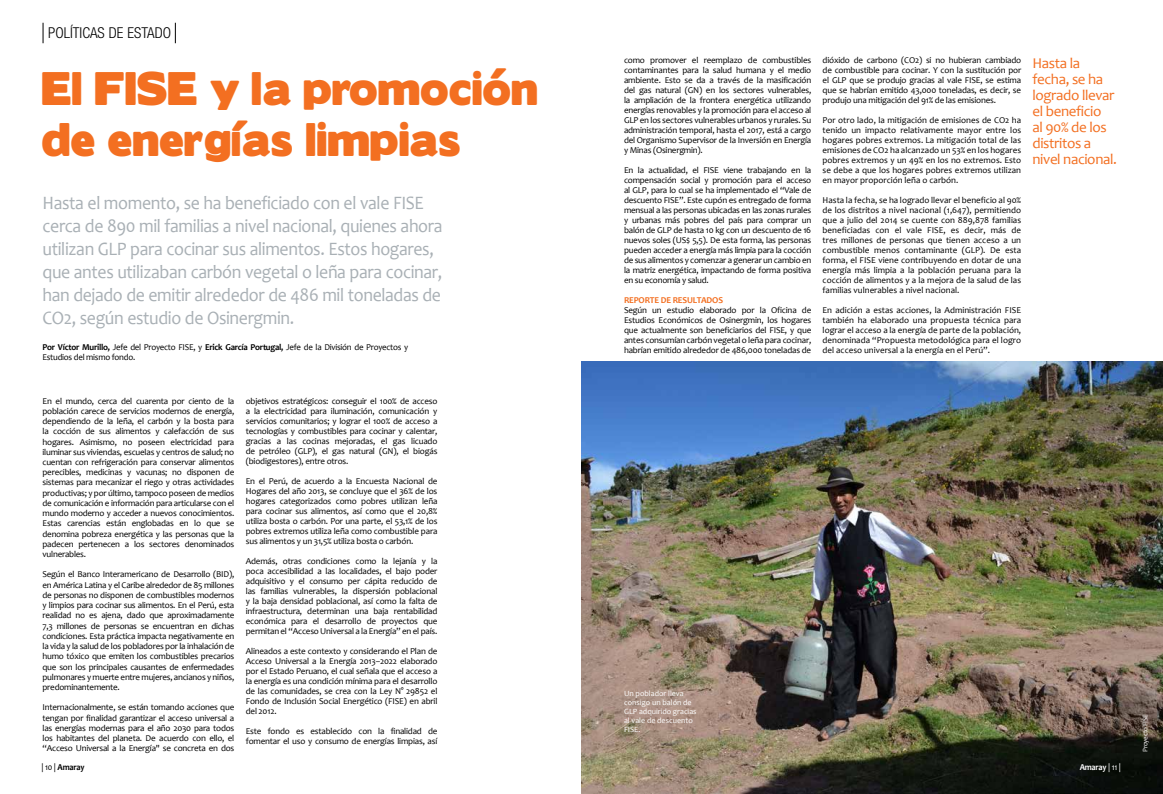
<style>
.page{position:relative;width:1163px;height:794px;background:#fff}
.page>*{position:absolute;margin:0;border:0;box-sizing:border-box;transform-origin:0 0}
.t1{font:42px/50.4px "Boris Black Bloxx";color:#f36f21}
.t2{font:19px/22.8px "Candara";letter-spacing:-.02em;color:#a9b0b5;scale:.94 1}
.t3{font:15px/16px "Candara";letter-spacing:-.025em;color:#f36f21}
.t4{font:300 condensed 15px "Helvetica Neue LT Std";color:#000}
.t5{font:9px/10px "Candara";letter-spacing:-.02em;color:#000;text-align:justify}
.t6{font:700 9px "Candara";letter-spacing:-.02em;color:#f36f21}
.t7{font:700 9px "Candara";letter-spacing:-.02em;color:#000;scale:.93 1}
.t8{font:700 9px "Candara";letter-spacing:-.02em;color:#fff;scale:.93 1}
.t9{font:8px/9px "Candara";color:#fff}
.t10{font:7px "Candara";letter-spacing:-.03em;color:#fff}
.s1{font-weight:700}
.s2{font-weight:400}
</style>
<div class="page">
<img style="left:581px;top:361px;width:581px;height:433px">
<svg style="left:175px;top:23px;width:1px;height:20px"></svg>
<svg style="left:43px;top:23px;width:1px;height:20px"></svg>
<h3 class="t4" style="left:48px;top:25px;width:124px">POLÍTICAS DE ESTADO</h3>
<h1 class="t1" style="left:42px;top:65px;width:498px">El FISE y la promoción de energías limpias</h1>
<p class="t2" style="left:43px;top:192px;width:427px">Hasta el momento, se ha beneficiado con el vale FISE cerca de 890 mil familias a nivel nacional, quienes ahora utilizan GLP para cocinar sus alimentos. Estos hogares, que antes utilizaban carbón vegetal o leña para cocinar, han dejado de emitir alrededor de 486 mil toneladas de CO2, según estudio de Osinergmin.</p>
<p class="t5" style="left:43px;top:342px;width:367px"><span class="s1">Por Víctor Murillo,</span> Jefe del Proyecto FISE, y <span class="s1">Erick García Portugal,</span> Jefe de la División de Proyectos y<br>Estudios del mismo fondo.</p>
<p class="t5" style="left:246px;top:395px;width:193px">objetivos estratégicos: conseguir el 100% de acceso a la electricidad para iluminación, comunicación y servicios comunitarios; y lograr el 100% de acceso a tecnologías y combustibles para cocinar y calentar, gracias a las cocinas mejoradas, el gas licuado de petróleo (GLP), el gas natural (GN), el biogás (biodigestores), entre otros.</p>
<p class="t5" style="left:246px;top:475px;width:193px">En el Perú, de acuerdo a la Encuesta Nacional de Hogares del año 2013, se concluye que el 36% de los hogares categorizados como pobres utilizan leña para cocinar sus alimentos, así como que el 20,8% utiliza bosta o carbón. Por una parte, el 53,1% de los pobres extremos utiliza leña como combustible para sus alimentos y un 31,5% utiliza bosta o carbón.</p>
<p class="t5" style="left:246px;top:555px;width:193px">Además, otras condiciones como la lejanía y la poca accesibilidad a las localidades, el bajo poder adquisitivo y el consumo per cápita reducido de las familias vulnerables, la dispersión poblacional y la baja densidad poblacional, así como la falta de infraestructura, determinan una baja rentabilidad económica para el desarrollo de proyectos que permitan el “Acceso Universal a la Energía” en el país.</p>
<p class="t5" style="left:246px;top:645px;width:193px">Alineados a este contexto y considerando el Plan de Acceso Universal a la Energía 2013–2022 elaborado por el Estado Peruano, el cual señala que el acceso a la energía es una condición mínima para el desarrollo de las comunidades, se crea con la Ley N° 29852 el Fondo de Inclusión Social Energético (FISE) en abril del 2012.</p>
<p class="t5" style="left:246px;top:725px;width:193px">Este fondo es establecido con la finalidad de fomentar el uso y consumo de energías limpias, así</p>
<p class="t5" style="left:43px;top:395px;width:193px">En el mundo, cerca del cuarenta por ciento de la población carece de servicios modernos de energía, dependiendo de la leña, el carbón y la bosta para la cocción de sus alimentos y calefacción de sus hogares. Asimismo, no poseen electricidad para iluminar sus viviendas, escuelas y centros de salud; no cuentan con refrigeración para conservar alimentos perecibles, medicinas y vacunas; no disponen de sistemas para mecanizar el riego y otras actividades productivas; y por último, tampoco poseen de medios de comunicación e información para articularse con el mundo moderno y acceder a nuevos conocimientos.<br>Estas carencias están englobadas en lo que se denomina pobreza energética y las personas que la padecen pertenecen a los sectores denominados vulnerables.</p>
<p class="t5" style="left:43px;top:569px;width:193px">Según el Banco Interamericano de Desarrollo (BID), en América Latina y el Caribe alrededor de 85 millones de personas no disponen de combustibles modernos y limpios para cocinar sus alimentos. En el Perú, esta realidad no es ajena, dado que aproximadamente 7,3 millones de personas se encuentran en dichas condiciones. Esta práctica impacta negativamente en la vida y la salud de los pobladores por la inhalación de humo tóxico que emiten los combustibles precarios que son los principales causantes de enfermedades pulmonares y muerte entre mujeres, ancianos y niños, predominantemente.</p>
<p class="t5" style="left:43px;top:702px;width:193px">Internacionalmente, se están tomando acciones que tengan por finalidad garantizar el acceso universal a las energías modernas para el año 2030 para todos los habitantes del planeta. De acuerdo con ello, el “Acceso Universal a la Energía" se concreta en dos</p>
<p class="t5" style="left:624px;top:55px;width:189px">como promover el reemplazo de combustibles contaminantes para la salud humana y el medio ambiente. Esto se da a través de la masificación del gas natural (GN) en los sectores vulnerables, la ampliación de la frontera energética utilizando energías renovables y la promoción para el acceso al GLP en los sectores vulnerables urbanos y rurales. Su administración temporal, hasta el 2017, está a cargo del Organismo Supervisor de la Inversión en Energía y Minas (Osinergmin).</p>
<p class="t5" style="left:624px;top:165px;width:189px">En la actualidad, el FISE viene trabajando en la compensación social y promoción para el acceso al GLP, para lo cual se ha implementado el “Vale de descuento FISE”. Este cupón es entregado de forma mensual a las personas ubicadas en las zonas rurales y urbanas más pobres del país para comprar un balón de GLP de hasta 10 kg con un descuento de 16 nuevos soles (US$ 5,5). De esta forma, las personas pueden acceder a energía más limpia para la cocción de sus alimentos y comenzar a generar un cambio en la matriz energética, impactando de forma positiva en su economía y salud.</p>
<p class="t6" style="left:624px;top:295px;width:100px">REPORTE DE RESULTADOS</p>
<p class="t5" style="left:624px;top:305px;width:189px">Según un estudio elaborado por la Oficina de Estudios Económicos de Osinergmin, los hogares que actualmente son beneficiarios del FISE, y que antes consumían carbón vegetal o leña para cocinar, habrían emitido alrededor de 486,000 toneladas de</p>
<p class="t5" style="left:822px;top:55px;width:200px">dióxido de carbono (CO2) si no hubieran cambiado de combustible para cocinar. Y con la sustitución por el GLP que se produjo gracias al vale FISE, se estima que se habrían emitido 43,000 toneladas, es decir, se produjo una mitigación del 91% de las emisiones.</p>
<p class="t5" style="left:822px;top:115px;width:200px">Por otro lado, la mitigación de emisiones de CO2 ha tenido un impacto relativamente mayor entre los hogares pobres extremos. La mitigación total de las emisiones de CO2 ha alcanzado un 53% en los hogares pobres extremos y un 49% en los no extremos. Esto se debe a que los hogares pobres extremos utilizan en mayor proporción leña o carbón.</p>
<p class="t5" style="left:822px;top:195px;width:200px">Hasta la fecha, se ha logrado llevar el beneficio al 90% de los distritos a nivel nacional (1,647), permitiendo que a julio del 2014 se cuente con 889,878 familias beneficiadas con el vale FISE, es decir, más de tres millones de personas que tienen acceso a un combustible menos contaminante (GLP). De esta forma, el FISE viene contribuyendo en dotar de una energía más limpia a la población peruana para la cocción de alimentos y a la mejora de la salud de las familias vulnerables a nivel nacional.</p>
<p class="t5" style="left:822px;top:305px;width:200px">En adición a estas acciones, la Administración FISE también ha elaborado una propuesta técnica para lograr el acceso a la energía de parte de la población, denominada “Propuesta metodológica para el logro del acceso universal a la energía en el Perú”.</p>
<h3 class="t3" style="left:1032px;top:55px;width:86px">Hasta la fecha, se ha logrado llevar el beneficio<br>al 90% de los distritos a nivel nacional.</h3>
<p class="t9" style="left:624px;top:689px;width:74px">Un poblador lleva consigo un balón de<br>GLP adquirido gracias al vale de descuento<br>FISE.</p>
<p class="t7" style="left:42px;top:761px;width:48px"><span class="s2">| 10 |</span> Amaray</p>
<p class="t8" style="left:1079px;top:761px;width:46px">Amaray <span class="s2">| 11 |</span></p>
<p class="t10" style="left:1140px;top:752px;width:39px;rotate:-90deg">Proyecto FISE</p>
</div>
